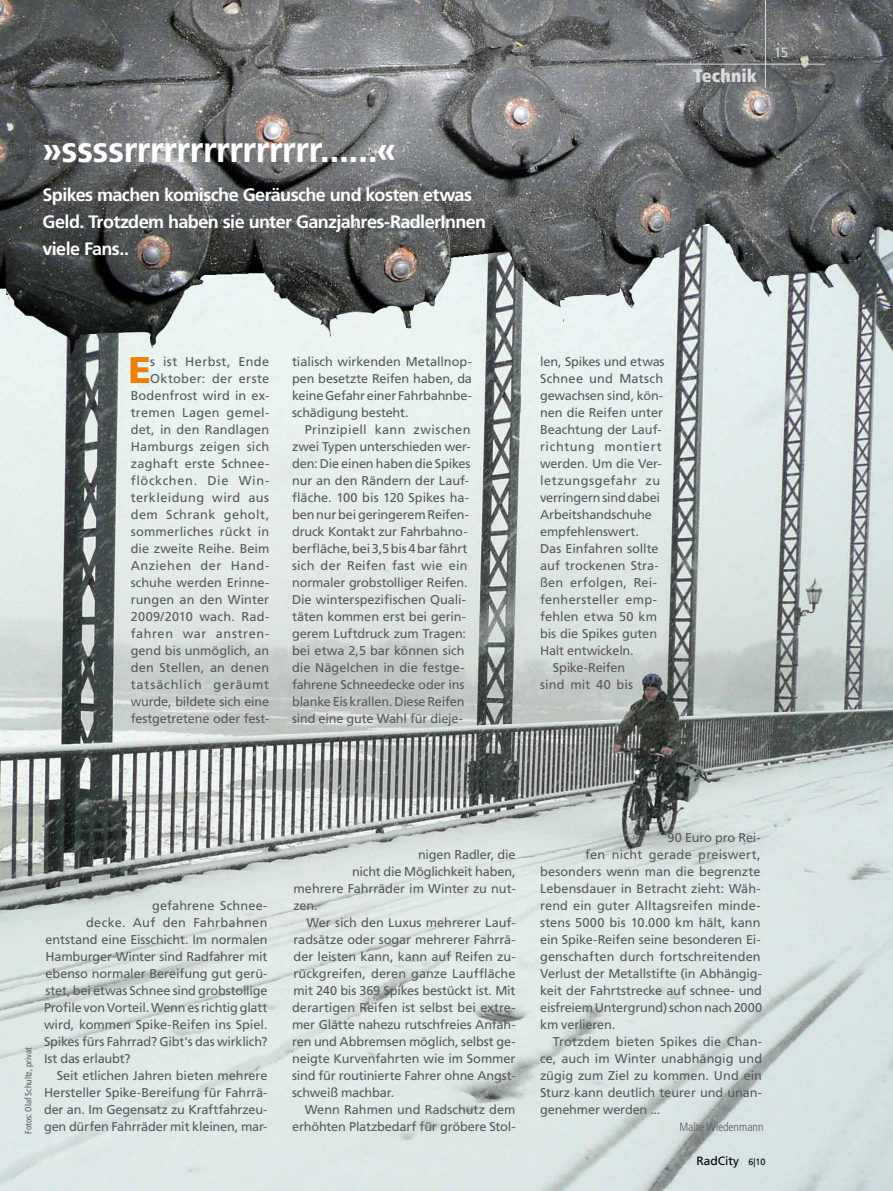
<style>
.page{position:relative;width:893px;height:1191px;background:#fff}
.page>*{position:absolute;margin:0;border:0;box-sizing:border-box;transform-origin:0 0}
.t1{font:900 37.05px "Frutiger LT";color:#ee7f00}
.t2{font:700 36px "Frutiger LT";letter-spacing:-.02em;color:#fff}
.t3{font:700 18px/27px "Frutiger LT";letter-spacing:-.03em;color:#fff}
.t4{font:900 condensed 18px "Frutiger LT";color:#d9dadb}
.t5{font:13.5px "Frutiger LT";color:#d9dadb}
.t6{font:12.75px/17px "Frutiger LT";letter-spacing:-.005em;color:#58585a;text-align:justify}
.t7{font:12.75px/17px "Frutiger LT";letter-spacing:.015em;color:#58585a;text-align:right}
.t8{font:12.75px "Frutiger LT";letter-spacing:.02em;color:#58585a}
.t9{font:12.75px "Frutiger LT";letter-spacing:.025em;color:#58585a}
.t10{font:12.75px "Frutiger LT";letter-spacing:.05em;color:#58585a}
.t11{font:12.75px "Frutiger LT";letter-spacing:.04em;color:#58585a}
.t12{font:300 condensed 12px "Frutiger LT";letter-spacing:-.005em;color:#58585a}
.t13{font:12px "Frutiger LT";color:#000}
.t14{font:condensed 9px "Frutiger LT";color:#58585a}
.s1{font-size:9px}
</style>
<div class="page">
<img style="left:1px;top:380px;width:892px;height:811px">
<img style="left:0;top:0;width:893px;height:380px">
<hr style="left:655px;top:64px;width:170px;height:1px;background:#d9dadb">
<hr style="left:765px;top:0;width:1px;height:88px;background:#d9dadb">
<h2 class="t2" style="left:43px;top:128px;width:355px">»ssssrrrrrrrrrrrrrrr......«</h2>
<h3 class="t3" style="left:43px;top:182px;width:445px">Spikes machen komische Geräusche und kosten etwas<br>Geld. Trotzdem haben sie unter Ganzjahres-RadlerInnen viele Fans..</h3>
<p class="t7" style="left:131px;top:353px;width:140px">s ist Herbst, Ende<br>Oktober: der erste<br>Bodenfrost wird in ex&shy;tremen Lagen gemel&shy;det, in den Randlagen<br>Hamburgs zeigen sich zaghaft erste Schnee&shy;flöckchen. Die Win&shy;terkleidung wird aus dem Schrank geholt, sommerliches rückt in die zweite Reihe. Beim<br>Anziehen der Hand&shy;schuhe werden Erinne&shy;rungen an den Winter<br>2009/2010 wach. Rad&shy;fahren war anstren&shy;gend bis unmöglich, an den Stellen, an denen tatsächlich geräumt wurde, bildete sich eine festgetretene oder fest-</p>
<h1 class="t1" style="left:129px;top:347px;width:24px">E</h1>
<p class="t6" style="left:292px;top:353px;width:182px">tialisch wirkenden Metallnop&shy;pen besetzte Reifen haben, da keine Gefahr einer Fahrbahnbe&shy;schädigung besteht.</p>
<p class="t6" style="left:292px;top:421px;width:180px;text-align:left;text-indent:13px">Prinzipiell kann zwischen zwei Typen unterschieden wer&shy;den: Die einen haben die Spikes nur an den Rändern der Lauf&shy;fläche. 100 bis 120 Spikes ha&shy;ben nur bei geringerem Reifen&shy;druck Kontakt zur Fahrbahno&shy;berfläche, bei 3,5 bis 4 bar fährt sich der Reifen fast wie ein normaler grobstolliger Reifen.<br>Die winterspezifischen Quali&shy;täten kommen erst bei gerin&shy;gerem Luftdruck zum Tragen: bei etwa 2,5 bar können sich die Nägelchen in die festge&shy;fahrene Schneedecke oder ins blanke Eis krallen. Diese Reifen sind eine gute Wahl für dieje-</p>
<h3 class="t4" style="left:693px;top:65px;width:65px">Technik</h3>
<p class="t5" style="left:774px;top:44px;width:16px">15</p>
<p class="t6" style="left:540px;top:353px;width:126px">len, Spikes und etwas</p>
<p class="t7" style="left:540px;top:370px;width:124px">Schnee und Matsch</p>
<p class="t6" style="left:540px;top:387px;width:124px">gewachsen sind, kön-</p>
<p class="t6" style="left:540px;top:404px;width:124px">nen die Reifen unter</p>
<p class="t6" style="left:540px;top:421px;width:123px">Beachtung der Lauf-</p>
<p class="t10" style="left:540px;top:439px;width:123px">richtung montiert</p>
<p class="t6" style="left:540px;top:455px;width:123px">werden. Um die Ver-</p>
<p class="t11" style="left:540px;top:473px;width:121px">letzungsgefahr zu</p>
<p class="t6" style="left:540px;top:489px;width:122px">verringern sind dabei</p>
<p class="t6" style="left:540px;top:506px;width:113px">Arbeitshandschuhe</p>
<p class="t6" style="left:540px;top:523px;width:100px">empfehlenswert.</p>
<p class="t6" style="left:540px;top:540px;width:120px">Das Einfahren sollte</p>
<p class="t6" style="left:540px;top:557px;width:120px">auf trockenen Stra-</p>
<p class="t8" style="left:540px;top:575px;width:118px">ßen erfolgen, Rei-</p>
<p class="t8" style="left:540px;top:592px;width:118px">fenhersteller emp-</p>
<p class="t6" style="left:540px;top:608px;width:119px">fehlen etwa 50 km</p>
<p class="t6" style="left:540px;top:625px;width:118px">bis die Spikes guten</p>
<p class="t6" style="left:540px;top:642px;width:95px">Halt entwickeln.</p>
<p class="t6" style="left:553px;top:659px;width:74px">Spike-Reifen</p>
<p class="t6" style="left:540px;top:676px;width:95px">sind mit 40 bis</p>
<p class="t14" style="left:23px;top:1134px;width:88px;rotate:-90deg">Fotos: Olaf Schultz, privat</p>
<p class="t6" style="left:152px;top:897px;width:117px">gefahrene Schnee-</p>
<p class="t9" style="left:86px;top:915px;width:183px">decke. Auf den Fahrbahnen</p>
<p class="t6" style="left:46px;top:931px;width:224px">entstand eine Eisschicht. Im normalen</p>
<p class="t6" style="left:46px;top:948px;width:223px">Hamburger Winter sind Radfahrer mit</p>
<p class="t6" style="left:46px;top:965px;width:224px">ebenso normaler Bereifung gut gerü-</p>
<p class="t6" style="left:46px;top:982px;width:224px">stet, bei etwas Schnee sind grobstollige</p>
<p class="t6" style="left:44px;top:999px;width:225px">Profile von Vorteil. Wenn es richtig glatt</p>
<p class="t6" style="left:44px;top:1016px;width:225px">wird, kommen Spike-Reifen ins Spiel.</p>
<p class="t6" style="left:44px;top:1033px;width:225px">Spikes fürs Fahrrad? Gibt's das wirklich?</p>
<p class="t6" style="left:44px;top:1050px;width:88px">Ist das erlaubt?</p>
<p class="t6" style="left:57px;top:1067px;width:212px">Seit etlichen Jahren bieten mehrere</p>
<p class="t6" style="left:44px;top:1084px;width:225px">Hersteller Spike-Bereifung für Fahrrä-</p>
<p class="t6" style="left:44px;top:1101px;width:225px">der an. Im Gegensatz zu Kraftfahrzeu-</p>
<p class="t6" style="left:44px;top:1118px;width:225px">gen dürfen Fahrräder mit kleinen, mar-</p>
<p class="t6" style="left:418px;top:846px;width:99px">nigen Radler, die</p>
<p class="t6" style="left:352px;top:863px;width:165px">nicht die Möglichkeit haben,</p>
<p class="t6" style="left:294px;top:880px;width:224px">mehrere Fahrräder im Winter zu nut-</p>
<p class="t6" style="left:294px;top:897px;width:26px">zen.</p>
<p class="t6" style="left:306px;top:914px;width:211px">Wer sich den Luxus mehrerer Lauf-</p>
<p class="t6" style="left:294px;top:931px;width:224px">radsätze oder sogar mehrerer Fahrrä-</p>
<p class="t6" style="left:294px;top:948px;width:224px">der leisten kann, kann auf Reifen zu-</p>
<p class="t6" style="left:294px;top:965px;width:223px">rückgreifen, deren ganze Lauffläche</p>
<p class="t6" style="left:294px;top:982px;width:223px">mit 240 bis 369 Spikes bestückt ist. Mit</p>
<p class="t6" style="left:292px;top:999px;width:225px">derartigen Reifen ist selbst bei extre-</p>
<p class="t6" style="left:292px;top:1016px;width:225px">mer Glätte nahezu rutschfreies Anfah-</p>
<p class="t6" style="left:292px;top:1033px;width:225px">ren und Abbremsen möglich, selbst ge-</p>
<p class="t6" style="left:292px;top:1050px;width:225px">neigte Kurvenfahrten wie im Sommer</p>
<p class="t6" style="left:292px;top:1067px;width:225px">sind für routinierte Fahrer ohne Angst-</p>
<p class="t6" style="left:292px;top:1084px;width:104px">schweiß machbar.</p>
<p class="t6" style="left:305px;top:1101px;width:212px">Wenn Rahmen und Radschutz dem</p>
<p class="t6" style="left:292px;top:1118px;width:225px">erhöhten Platzbedarf für gröbere Stol-</p>
<p class="t6" style="left:668px;top:829px;width:94px">90 Euro pro Rei-</p>
<p class="t8" style="left:585px;top:847px;width:177px">fen nicht gerade preiswert,</p>
<p class="t6" style="left:540px;top:863px;width:222px">besonders wenn man die begrenzte</p>
<p class="t6" style="left:540px;top:880px;width:222px">Lebensdauer in Betracht zieht: Wäh-</p>
<p class="t6" style="left:540px;top:897px;width:222px">rend ein guter Alltagsreifen minde-</p>
<p class="t6" style="left:540px;top:914px;width:222px">stens 5000 bis 10.000 km hält, kann</p>
<p class="t6" style="left:540px;top:931px;width:222px">ein Spike-Reifen seine besonderen Ei-</p>
<p class="t6" style="left:540px;top:948px;width:222px">genschaften durch fortschreitenden</p>
<p class="t6" style="left:540px;top:965px;width:224px">Verlust der Metallstifte (in Abhängig-</p>
<p class="t6" style="left:540px;top:982px;width:223px">keit der Fahrtstrecke auf schnee- und</p>
<p class="t6" style="left:540px;top:999px;width:223px">eisfreiem Untergrund) schon nach 2000</p>
<p class="t6" style="left:540px;top:1016px;width:77px">km verlieren.</p>
<p class="t6" style="left:553px;top:1033px;width:211px">Trotzdem bieten Spikes die Chan-</p>
<p class="t6" style="left:540px;top:1050px;width:224px">ce, auch im Winter unabhängig und</p>
<p class="t6" style="left:540px;top:1067px;width:223px">zügig zum Ziel zu kommen. Und ein</p>
<p class="t6" style="left:540px;top:1084px;width:224px">Sturz kann deutlich teurer und unan-</p>
<p class="t6" style="left:540px;top:1101px;width:122px">genehmer werden ...</p>
<p class="t12" style="left:679px;top:1120px;width:86px">Malte Wiedenmann</p>
<p class="t13" style="left:696px;top:1154px;width:71px">RadCity <span class="s1">6|10</span></p>
</div>
